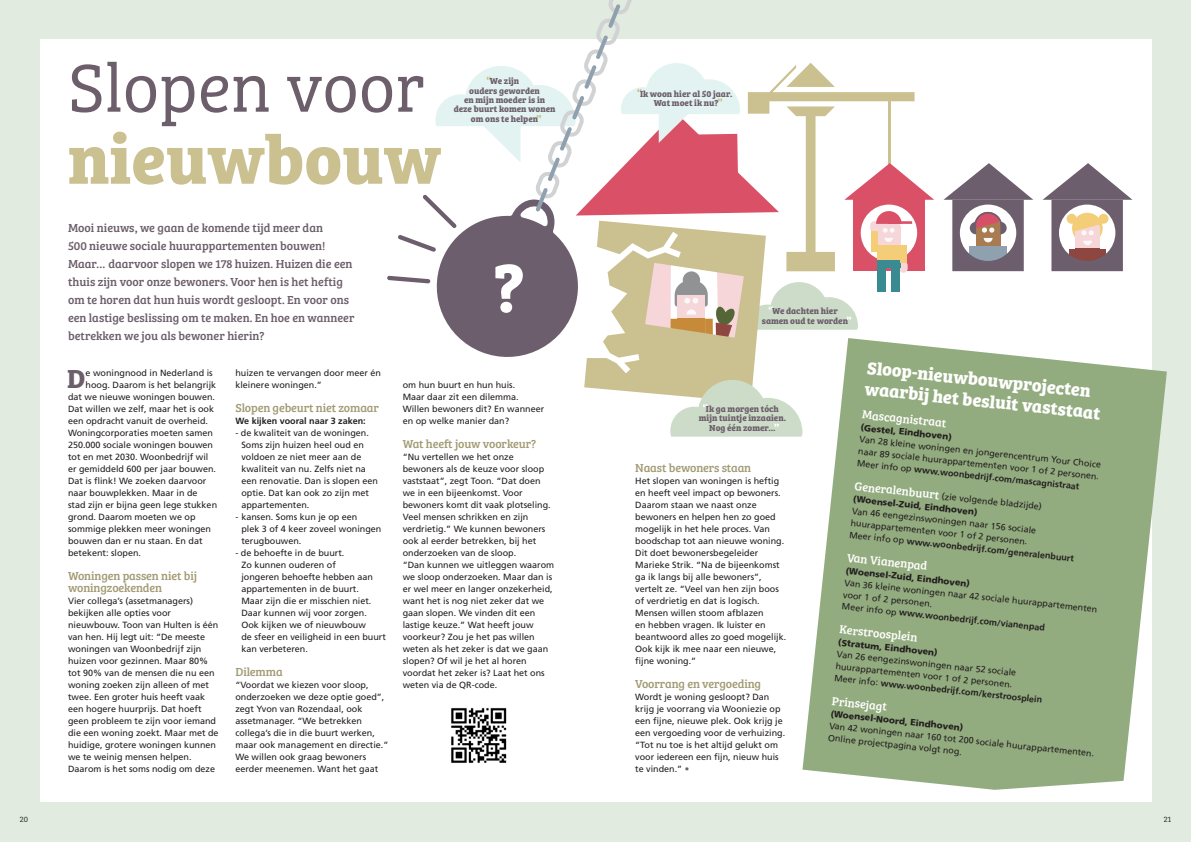
<style>
.page{position:relative;width:1191px;height:842px;background:#e1ebdf}
.page>*{position:absolute;margin:0;border:0;box-sizing:border-box;transform-origin:0 0}
.t1{font:70px "Bree Serif Lt";color:#6c5e6a}
.t2{font:700 70px "Bree Serif";color:#cbc090}
.t3{font:700 27px "Bree Serif";color:#6c5e6a}
.t4{font:700 18px/21px "Bree Serif";color:#fff}
.t5{font:12px/18px "Bree Serif";color:#6c5e6a}
.t6{font:12px/12px "Bree Serif";letter-spacing:-.01em;color:#a29b75}
.t7{font:12px "Bree Serif";color:#fff}
.t8{font:9px/12px "Frutiger LT Std";color:#231f20}
.t9{font:700 9px/9.4px "Bree Serif";color:#6c5e6a;text-align:center}
.t10{font:900 9px/12px "Frutiger LT Std";color:#231f20}
.t11{font:700 9px "Frutiger LT Std";color:#231f20}
.t12{font:8px "Bree Serif Lt";color:#231f20}
.s1{color:#6c5e6a}
.s2{font-weight:700}
.s3{font-family:"Bree Serif";font-weight:400;font-size:12px;color:#fff}
.s4{font-weight:400}
</style>
<div class="page">
<div style="left:40px;top:40px;width:1111px;height:762px;background:#fff"></div>
<img style="left:451px;top:708px;width:56px;height:55px">
<svg style="left:943px;top:163px;width:90px;height:108px"></svg>
<svg style="left:1043px;top:163px;width:89px;height:108px"></svg>
<svg style="left:387px;top:0;width:547px;height:437px"></svg>
<svg style="left:802px;top:338px;width:364px;height:452px;fill:#93ac7f"></svg>
<h1 class="t1" style="left:68px;top:37px;width:359px">Slopen voor</h1>
<h1 class="t2" style="left:68px;top:105px;width:375px">nieuwbouw</h1>
<p class="t9" style="left:454px;top:76px;width:103px">We zijn<br>ouders geworden<br>en mijn moeder is in<br>deze buurt komen wonen om ons te helpen</p>
<p class="t5" style="left:68px;top:218px;width:288px">Mooi nieuws, we gaan de komende tijd meer dan<br>500 nieuwe sociale huurappartementen bouwen!<br>Maar… daarvoor slopen we 178 huizen. Huizen die een thuis zijn voor onze bewoners. Voor hen is het heftig om te horen dat hun huis wordt gesloopt. En voor ons een lastige beslissing om te maken. En hoe en wanneer betrekken we jou als bewoner hierin?</p>
<h2 class="t3" style="left:67px;top:357px;width:20px">D</h2>
<p class="t8" style="left:86px;top:367px;width:129px">e woningnood in Nederland is</p>
<p class="t8" style="left:235px;top:367px;width:147px">huizen te vervangen door meer én kleinere woningen.”</p>
<h3 class="t6" style="left:235px;top:401px;width:145px">Slopen gebeurt niet zomaar</h3>
<p class="t11" style="left:235px;top:415px;width:132px">We kijken vooral naar 3 zaken:</p>
<p class="t8" style="left:241px;top:427px;width:138px;text-indent:-6px">- de kwaliteit van de woningen.<br>Soms zijn huizen heel oud en voldoen ze niet meer aan de kwaliteit van nu. Zelfs niet na een renovatie. Dan is slopen een optie. Dat kan ook zo zijn met appartementen.</p>
<p class="t8" style="left:241px;top:511px;width:142px;text-indent:-6px">- kansen. Soms kun je op een<br>plek 3 of 4 keer zoveel woningen terugbouwen.</p>
<p class="t8" style="left:241px;top:547px;width:146px;text-indent:-6px">- de behoefte in de buurt.<br>Zo kunnen ouderen of<br>jongeren behoefte hebben aan appartementen in de buurt.<br>Maar zijn die er misschien niet.<br>Daar kunnen wij voor zorgen.<br>Ook kijken we of nieuwbouw<br>de sfeer en veiligheid in een buurt kan verbeteren.</p>
<h3 class="t6" style="left:235px;top:665px;width:49px">Dilemma</h3>
<p class="t8" style="left:235px;top:679px;width:155px">“Voordat we kiezen voor sloop, onderzoeken we deze optie goed”, zegt Yvon van Rozendaal, ook assetmanager. “We betrekken collega’s die in die buurt werken, maar ook management en directie.”<br>We willen ook graag bewoners eerder meenemen. Want het gaat</p>
<p class="t8" style="left:86px;top:379px;width:132px">hoog. Daarom is het belangrijk</p>
<p class="t8" style="left:68px;top:391px;width:149px">dat we nieuwe woningen bouwen.</p>
<p class="t8" style="left:68px;top:403px;width:148px">Dat willen we zelf, maar het is ook</p>
<p class="t8" style="left:68px;top:415px;width:142px">een opdracht vanuit de overheid.</p>
<p class="t8" style="left:68px;top:427px;width:146px">Woningcorporaties moeten samen</p>
<p class="t8" style="left:68px;top:439px;width:147px">250.000 sociale woningen bouwen</p>
<p class="t8" style="left:68px;top:451px;width:142px">tot en met 2030. Woonbedrijf wil</p>
<p class="t8" style="left:68px;top:463px;width:150px">er gemiddeld 600 per jaar bouwen.</p>
<p class="t8" style="left:68px;top:475px;width:140px">Dat is flink! We zoeken daarvoor</p>
<p class="t8" style="left:68px;top:487px;width:131px">naar bouwplekken. Maar in de</p>
<p class="t8" style="left:68px;top:499px;width:151px">stad zijn er bijna geen lege stukken</p>
<p class="t8" style="left:68px;top:511px;width:129px">grond. Daarom moeten we op</p>
<p class="t8" style="left:68px;top:523px;width:145px">sommige plekken meer woningen</p>
<p class="t8" style="left:68px;top:535px;width:136px">bouwen dan er nu staan. En dat</p>
<p class="t8" style="left:68px;top:547px;width:75px">betekent: slopen.</p>
<h3 class="t6" style="left:68px;top:569px;width:131px">Woningen passen niet bij woningzoekenden</h3>
<p class="t8" style="left:68px;top:595px;width:152px">Vier collega’s (assetmanagers) bekijken alle opties voor nieuwbouw. Toon van Hulten is één van hen. Hij legt uit: “De meeste woningen van Woonbedrijf zijn huizen voor gezinnen. Maar 80% tot 90% van de mensen die nu een woning zoeken zijn alleen of met twee. Een groter huis heeft vaak een hogere huurprijs. Dat hoeft geen probleem te zijn voor iemand die een woning zoekt. Maar met de huidige, grotere woningen kunnen we te weinig mensen helpen.<br>Daarom is het soms nodig om deze</p>
<p class="t8" style="left:403px;top:379px;width:143px">om hun buurt en hun huis.<br>Maar daar zit een dilemma.<br>Willen bewoners dit? En wanneer en op welke manier dan?</p>
<h3 class="t6" style="left:403px;top:437px;width:135px">Wat heeft jouw voorkeur?</h3>
<p class="t8" style="left:403px;top:451px;width:153px">“Nu vertellen we het onze bewoners als de keuze voor sloop vaststaat”, zegt Toon. “Dat doen we in een bijeenkomst. Voor bewoners komt dit vaak plotseling.<br>Veel mensen schrikken en zijn verdrietig.” We kunnen bewoners ook al eerder betrekken, bij het onderzoeken van de sloop.<br>“Dan kunnen we uitleggen waarom we sloop onderzoeken. Maar dan is er wel meer en langer onzekerheid, want het is nog niet zeker dat we gaan slopen. We vinden dit een lastige keuze.” Wat heeft jouw voorkeur? Zou je het pas willen weten als het zeker is dat we gaan slopen? Of wil je het al horen voordat het zeker is? Laat het ons weten via de QR-code.</p>
<p class="t9" style="left:640px;top:88px;width:94px">Ik woon hier al 50 jaar.<br>Wat moet ik nu?</p>
<p class="t9" style="left:762px;top:306px;width:88px">We dachten hier samen oud te worden</p>
<p class="t9" style="left:699px;top:403px;width:89px">Ik ga morgen tóch mijn tuintje inzaaien.<br>Nog één zomer...</p>
<h3 class="t6" style="left:635px;top:461px;width:118px">Naast bewoners staan</h3>
<p class="t8" style="left:635px;top:475px;width:153px">Het slopen van woningen is heftig en heeft veel impact op bewoners.<br>Daarom staan we naast onze bewoners en helpen hen zo goed mogelijk in het hele proces. Van boodschap tot aan nieuwe woning.<br>Dit doet bewonersbegeleider<br>Marieke Strik. “Na de bijeenkomst ga ik langs bij alle bewoners”, vertelt ze. “Veel van hen zijn boos of verdrietig en dat is logisch.<br>Mensen willen stoom afblazen<br>en hebben vragen. Ik luister en beantwoord alles zo goed mogelijk.<br>Ook kijk ik mee naar een nieuwe, fijne woning.”</p>
<h3 class="t6" style="left:635px;top:677px;width:127px">Voorrang en vergoeding</h3>
<p class="t8" style="left:635px;top:691px;width:152px">Wordt je woning gesloopt? Dan krijg je voorrang via Wooniezie op een fijne, nieuwe plek. Ook krijg je een vergoeding voor de verhuizing. “Tot nu toe is het altijd gelukt om voor iedereen een fijn, nieuw huis te vinden.” <span class="s1">•</span></p>
<h3 class="t4" style="left:868px;top:356px;width:238px;rotate:6deg">Sloop-nieuwbouwprojecten waarbij het besluit vaststaat</h3>
<h3 class="t7" style="left:863px;top:405px;width:86px;rotate:6deg">Mascagnistraat</h3>
<p class="t10" style="left:861px;top:421px;width:93px;rotate:6deg">(Gestel, Eindhoven)</p>
<p class="t8" style="left:860px;top:433px;width:244px;text-align:justify;rotate:6deg">Van 28 kleine woningen en jongerencentrum Your Choice naar 89 sociale huurappartementen voor 1 of 2 personen.<br>Meer info op <span class="s2">www.woonbedrijf.com/mascagnistraat</span></p>
<p class="t10" style="left:855px;top:481px;width:190px;rotate:6deg"><span class="s3">Generalenbuurt</span> <span class="s4">(zie volgende bladzijde) </span>(Woensel-Zuid, Eindhoven)</p>
<p class="t8" style="left:852px;top:505px;width:227px;rotate:6deg">Van 46 eengezinswoningen naar 156 sociale huurappartementen voor 1 of 2 personen.<br>Meer info op <span class="s2">www.woonbedrijf.com/generalenbuurt</span></p>
<h3 class="t7" style="left:848px;top:549px;width:82px;rotate:6deg">Van Vianenpad</h3>
<p class="t10" style="left:846px;top:564px;width:126px;rotate:6deg">(Woensel-Zuid, Eindhoven)</p>
<p class="t8" style="left:845px;top:576px;width:256px;rotate:6deg">Van 36 kleine woningen naar 42 sociale huurappartementen voor 1 of 2 personen.<br>Meer info op <span class="s2">www.woonbedrijf.com/vianenpad</span></p>
<h3 class="t7" style="left:840px;top:620px;width:80px;rotate:6deg">Kerstroosplein</h3>
<p class="t10" style="left:839px;top:636px;width:102px;rotate:6deg">(Stratum, Eindhoven)</p>
<p class="t8" style="left:837px;top:648px;width:210px;rotate:6deg">Van 26 eengezinswoningen naar 52 sociale huurappartementen voor 1 of 2 personen.<br>Meer info: <span class="s2">www.woonbedrijf.com/kerstroosplein</span></p>
<h3 class="t7" style="left:833px;top:692px;width:57px;rotate:6deg">Prinsejagt</h3>
<p class="t10" style="left:831px;top:708px;width:135px;rotate:6deg">(Woensel-Noord, Eindhoven)</p>
<p class="t8" style="left:830px;top:720px;width:268px;rotate:6deg">Van 42 woningen naar 160 tot 200 sociale huurappartementen.<br>Online projectpagina volgt nog.</p>
<p class="t12" style="left:20px;top:814px;width:10px">20</p>
<p class="t12" style="left:1163px;top:814px;width:9px">21</p>
</div>
